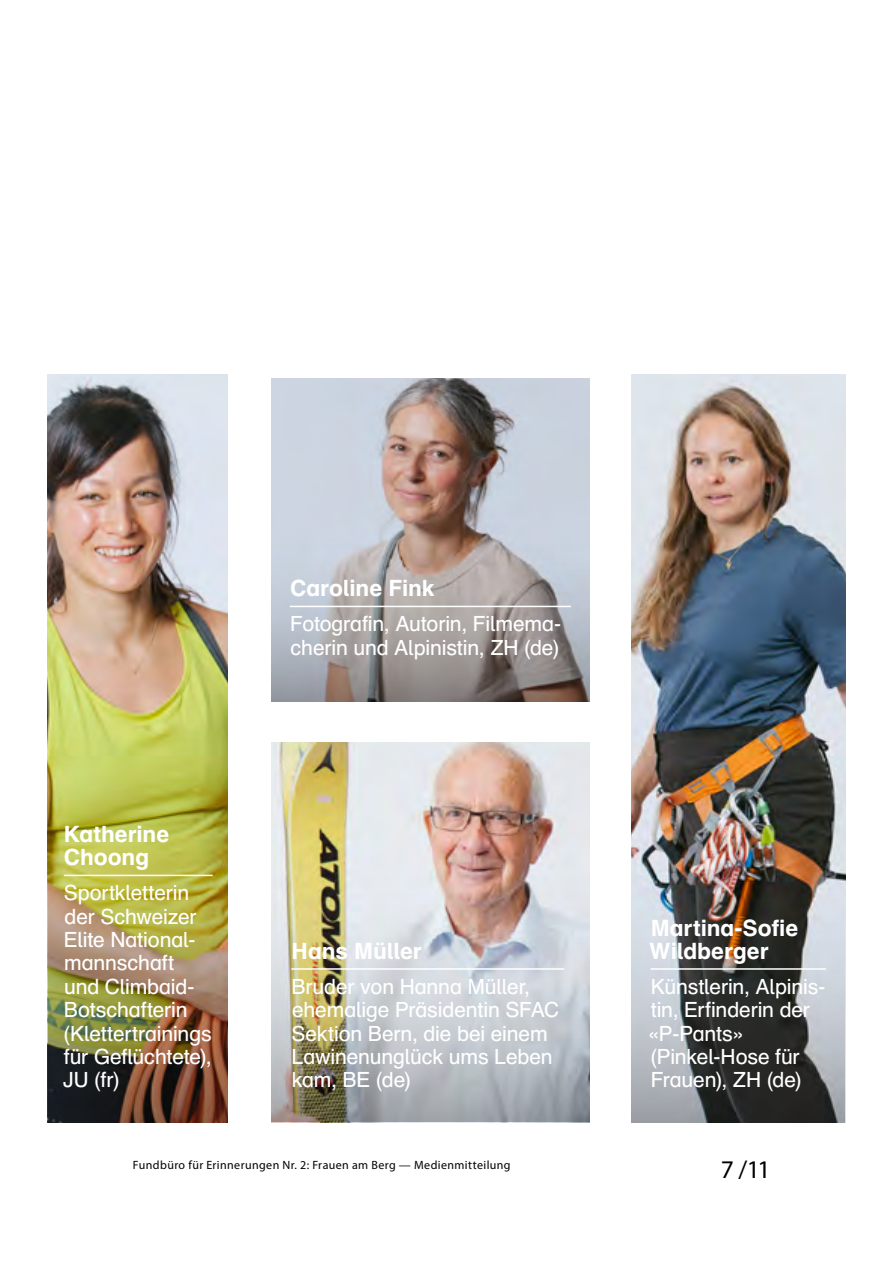
<style>
.page{position:relative;width:893px;height:1263px;background:#fff}
.page>*{position:absolute;margin:0;border:0;box-sizing:border-box;transform-origin:0 0}
.t1{font:25.5px "Myriad Pro";color:#000}
.t2{font:700 22.5px/23.4px "Schulbuch Nord Pro";letter-spacing:-.005em;color:#fff}
.t3{font:21px/23.4px "Schulbuch Nord Pro";letter-spacing:-.005em;color:#fff}
.t4{font:12px "Myriad Pro";letter-spacing:.035em;color:#000}
</style>
<div class="page">
<img style="left:631px;top:374px;width:214px;height:474px">
<img style="left:631px;top:848px;width:214px;height:275px">
<hr style="left:651px;top:968px;width:175px;height:2px;background:#fff">
<img style="left:48px;top:374px;width:179px;height:281px">
<img style="left:48px;top:655px;width:179px;height:468px">
<hr style="left:64px;top:875px;width:149px;height:1px;background:#fff">
<img style="left:271px;top:742px;width:318px;height:106px">
<img style="left:271px;top:379px;width:318px;height:147px">
<svg style="left:271px;top:526px;width:318px;height:176px;background:#a5a1a2"></svg>
<hr style="left:290px;top:606px;width:281px;height:1px;background:#fff">
<img style="left:271px;top:848px;width:318px;height:274px">
<hr style="left:291px;top:968px;width:273px;height:2px;background:#fff">
<p class="t2" style="left:64px;top:822px;width:107px">Katherine<br>Choong</p>
<p class="t3" style="left:63px;top:881px;width:150px">Sportkletterin der Schweizer<br>Elite National&shy;mannschaft und Climbaid-<br>Botschafterin (Klettertrainings für Geflüchtete),<br>JU (fr)</p>
<p class="t2" style="left:290px;top:577px;width:146px">Caroline Fink</p>
<p class="t3" style="left:290px;top:612px;width:272px">Fotografin, Autorin, Filmema&shy;cherin und Alpinistin, ZH (de)</p>
<p class="t2" style="left:292px;top:939px;width:132px">Hans Müller</p>
<p class="t3" style="left:291px;top:974px;width:269px">Bruder von Hanna Müller, ehemalige Präsidentin SFAC<br>Sektion Bern, die bei einem<br>Lawinenunglück ums Leben kam, BE (de)</p>
<p class="t2" style="left:649px;top:916px;width:151px">Martina-Sofie<br>Wildberger</p>
<p class="t3" style="left:648px;top:974px;width:179px">Künstlerin, Alpinis&shy;tin, Erfinderin der «P-Pants» (Pinkel-Hose für<br>Frauen), ZH (de)</p>
<p class="t4" style="left:133px;top:1158px;width:379px">Fundbüro für Erinnerungen Nr. 2: Frauen am Berg — Medienmitteilung</p>
<p class="t1" style="left:721px;top:1153px;width:51px">7 /11</p>
</div>
